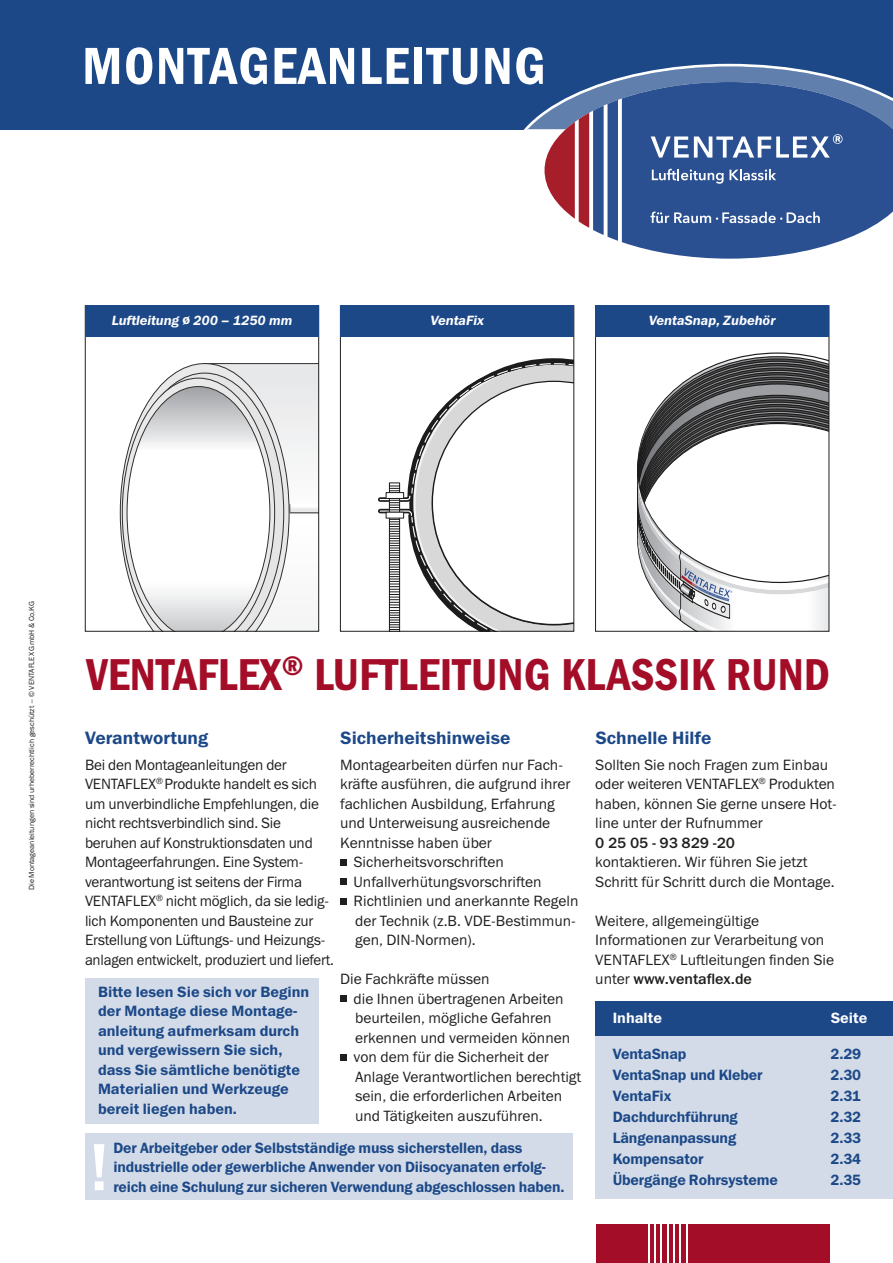
<style>
.page{position:relative;width:893px;height:1263px;background:#fff}
.page>*{position:absolute;margin:0;border:0;box-sizing:border-box;transform-origin:0 0}
.t1{font:500 67.2px "Franklin Gothic ITC";color:#fff}
.t2{font:600 52.5px "Franklin Gothic Cond ITC";letter-spacing:.025em;color:#fff}
.t3{font:600 45px "Franklin Gothic Cond ITC";color:#a30d28}
.t4{font:600 18px "Franklin Gothic ITC";color:#1c4888}
.t5{font:15px/19.5px "Franklin Gothic ITC";color:#1f1f1e}
.t6{font:600 15px/19.5px "Franklin Gothic ITC";letter-spacing:-.01em;color:#1c4888}
.t7{font:15px "Franklin Gothic ITC";color:#1f1f1e;scale:.96 1}
.t8{font:600 15px "Franklin Gothic ITC";color:#fff}
.t9{font:italic 600 13.5px "Franklin Gothic ITC";color:#fff}
.t10{font:7.5px "Franklin Gothic ITC";color:#1f1f1e}
.s1{font-style:normal}
.s2{font-weight:500}
</style>
<div class="page">
<div style="left:0;top:0;width:893px;height:129px;background:#1c4888"></div>
<svg style="left:122px;top:363px;width:195px;height:266px"></svg>
<div style="left:85px;top:305px;width:234px;height:326px;border:1px solid #1f1f1e"></div>
<svg style="left:379px;top:358px;width:193px;height:271px"></svg>
<div style="left:340px;top:305px;width:234px;height:326px;border:1px solid #1f1f1e"></div>
<svg style="left:637px;top:353px;width:190px;height:276px"></svg>
<div style="left:595px;top:305px;width:234px;height:326px;border:1px solid #1f1f1e"></div>
<div style="left:85px;top:305px;width:234px;height:32px;background:#1c4888"></div>
<div style="left:595px;top:305px;width:234px;height:32px;background:#1c4888"></div>
<div style="left:340px;top:305px;width:234px;height:32px;background:#1c4888"></div>
<div style="left:595px;top:1001px;width:298px;height:198px;background:#d2dbe7"></div>
<div style="left:595px;top:1001px;width:298px;height:34px;background:#1c4888"></div>
<div style="left:596px;top:1224px;width:233px;height:39px;background:#a30d28"></div>
<hr style="left:648px;top:1223px;width:1px;height:40px;background:#fff">
<hr style="left:654px;top:1223px;width:2px;height:40px;background:#fff">
<hr style="left:660px;top:1223px;width:2px;height:40px;background:#fff">
<hr style="left:667px;top:1223px;width:1px;height:40px;background:#fff">
<hr style="left:673px;top:1223px;width:2px;height:40px;background:#fff">
<hr style="left:679px;top:1223px;width:2px;height:40px;background:#fff">
<hr style="left:686px;top:1223px;width:1px;height:40px;background:#fff">
<div style="left:340px;top:859px;width:7px;height:6px;background:#1f1f1e"></div>
<div style="left:340px;top:879px;width:7px;height:6px;background:#1f1f1e"></div>
<div style="left:340px;top:898px;width:7px;height:6px;background:#1f1f1e"></div>
<div style="left:340px;top:996px;width:7px;height:6px;background:#1f1f1e"></div>
<div style="left:340px;top:1054px;width:7px;height:6px;background:#1f1f1e"></div>
<div style="left:85px;top:978px;width:234px;height:146px;background:#d2dbe7"></div>
<div style="left:85px;top:1133px;width:487px;height:66px;background:#d2dbe7"></div>
<svg style="left:622px;top:241px;width:218px;height:18px;fill:#2b5092"></svg>
<svg style="left:528px;top:66px;width:365px;height:175px"></svg>
<p class="t2" style="left:82px;top:48px;width:465px">MONTAGEANLEITUNG</p>
<p class="t9" style="left:112px;top:316px;width:182px">Luftleitung <span class="s1">ø</span> 200 – 1250 mm</p>
<p class="t9" style="left:431px;top:316px;width:55px">VentaFix</p>
<p class="t9" style="left:649px;top:316px;width:128px">VentaSnap, Zubehör</p>
<p class="t10" style="left:29px;top:890px;width:290px;rotate:-90deg">Die Montageanleitungen sind urheberrechtlich geschützt – © VENTAFLEX GmbH &amp; Co.KG</p>
<p class="t3" style="left:86px;top:659px;width:745px">VENTAFLEX<sup>®</sup> LUFTLEITUNG KLASSIK RUND</p>
<p class="t4" style="left:85px;top:731px;width:124px">Verantwortung</p>
<p class="t4" style="left:340px;top:731px;width:172px">Sicherheitshinweise</p>
<p class="t5" style="left:340px;top:756px;width:232px">Montagearbeiten dürfen nur Fach&shy;kräfte ausführen, die aufgrund ihrer fachlichen Ausbildung, Erfahrung und Unterweisung ausreichende<br>Kenntnisse haben über</p>
<p class="t5" style="left:354px;top:853px;width:152px">Sicherheitsvorschriften</p>
<p class="t5" style="left:354px;top:873px;width:189px">Unfallverhütungsvorschriften</p>
<p class="t5" style="left:354px;top:892px;width:226px">Richtlinien und anerkannte Regeln der Technik (z.B. VDE-Bestimmun&shy;gen, DIN-Normen).</p>
<p class="t5" style="left:340px;top:970px;width:151px">Die Fachkräfte müssen</p>
<p class="t5" style="left:354px;top:990px;width:218px">die Ihnen übertragenen Arbeiten beurteilen, mögliche Gefahren erkennen und vermeiden können</p>
<p class="t5" style="left:354px;top:1048px;width:229px">von dem für die Sicherheit der Anlage Verantwortlichen berechtigt sein, die erforderlichen Arbeiten und Tätigkeiten auszuführen.</p>
<p class="t5" style="left:85px;top:756px;width:235px">Bei den Montageanleitungen der VENTAFLEX<sup>®</sup> Produkte handelt es sich um unverbindliche Empfehlungen, die nicht rechtsverbindlich sind. Sie beruhen auf Konstruktionsdaten und Montageerfahrungen. Eine System-</p>
<p class="t5" style="left:85px;top:873px;width:245px">verantwortung ist seitens der Firma VENTAFLEX<sup>®</sup> nicht möglich, da sie ledig&shy;lich Komponenten und Bausteine zur Erstellung von Lüftungs- und Heizungs-</p>
<p class="t7" style="left:85px;top:954px;width:261px">anlagen entwickelt, produziert und liefert.</p>
<p class="t6" style="left:98px;top:983px;width:213px">Bitte lesen Sie sich vor Beginn der Montage diese Montage - anleitung aufmerksam durch und vergewissern Sie sich, dass Sie sämtliche benötigte<br>Materialien und Werkzeuge bereit liegen haben.</p>
<p class="t1" style="left:89px;top:1144px;width:21px">!</p>
<p class="t6" style="left:113px;top:1139px;width:434px">Der Arbeitgeber oder Selbstständige muss sicherstellen, dass industrielle oder gewerbliche Anwender von Diisocyanaten erfolg-</p>
<p class="t6" style="left:113px;top:1178px;width:453px">reich eine Schulung zur sicheren Verwendung abgeschlossen haben.</p>
<p class="t4" style="left:595px;top:731px;width:118px">Schnelle Hilfe</p>
<p class="t5" style="left:595px;top:756px;width:243px">Sollten Sie noch Fragen zum Einbau oder weiteren VENTAFLEX<sup>®</sup> Produkten haben, können Sie gerne unsere Hot&shy;line unter der Rufnummer<br><span class="s2">0 25 05 - 93 829 -20</span></p>
<p class="t5" style="left:595px;top:853px;width:241px">kontaktieren. Wir führen Sie jetzt<br>Schritt für Schritt durch die Montage.</p>
<p class="t5" style="left:595px;top:912px;width:240px">Weitere, allgemeingültige<br>Informationen zur Verarbeitung von<br>VENTAFLEX<sup>®</sup> Luftleitungen finden Sie unter <span class="s2">www.ventaflex.de</span></p>
<p class="t8" style="left:613px;top:1012px;width:51px">Inhalte</p>
<p class="t8" style="left:831px;top:1012px;width:38px">Seite</p>
<p class="t6" style="left:613px;top:1045px;width:75px">VentaSnap</p>
<p class="t6" style="left:831px;top:1045px;width:32px">2.29</p>
<p class="t6" style="left:613px;top:1066px;width:152px">VentaSnap und Kleber</p>
<p class="t6" style="left:831px;top:1066px;width:32px">2.30</p>
<p class="t6" style="left:613px;top:1087px;width:60px">VentaFix</p>
<p class="t6" style="left:831px;top:1087px;width:32px">2.31</p>
<p class="t6" style="left:613px;top:1108px;width:127px">Dachdurchführung</p>
<p class="t6" style="left:831px;top:1108px;width:32px">2.32</p>
<p class="t6" style="left:613px;top:1129px;width:125px">Längenanpassung</p>
<p class="t6" style="left:831px;top:1129px;width:32px">2.33</p>
<p class="t6" style="left:613px;top:1150px;width:92px">Kompensator</p>
<p class="t6" style="left:831px;top:1150px;width:32px">2.34</p>
<p class="t6" style="left:613px;top:1171px;width:167px">Übergänge Rohrsysteme</p>
<p class="t6" style="left:831px;top:1171px;width:32px">2.35</p>
</div>
